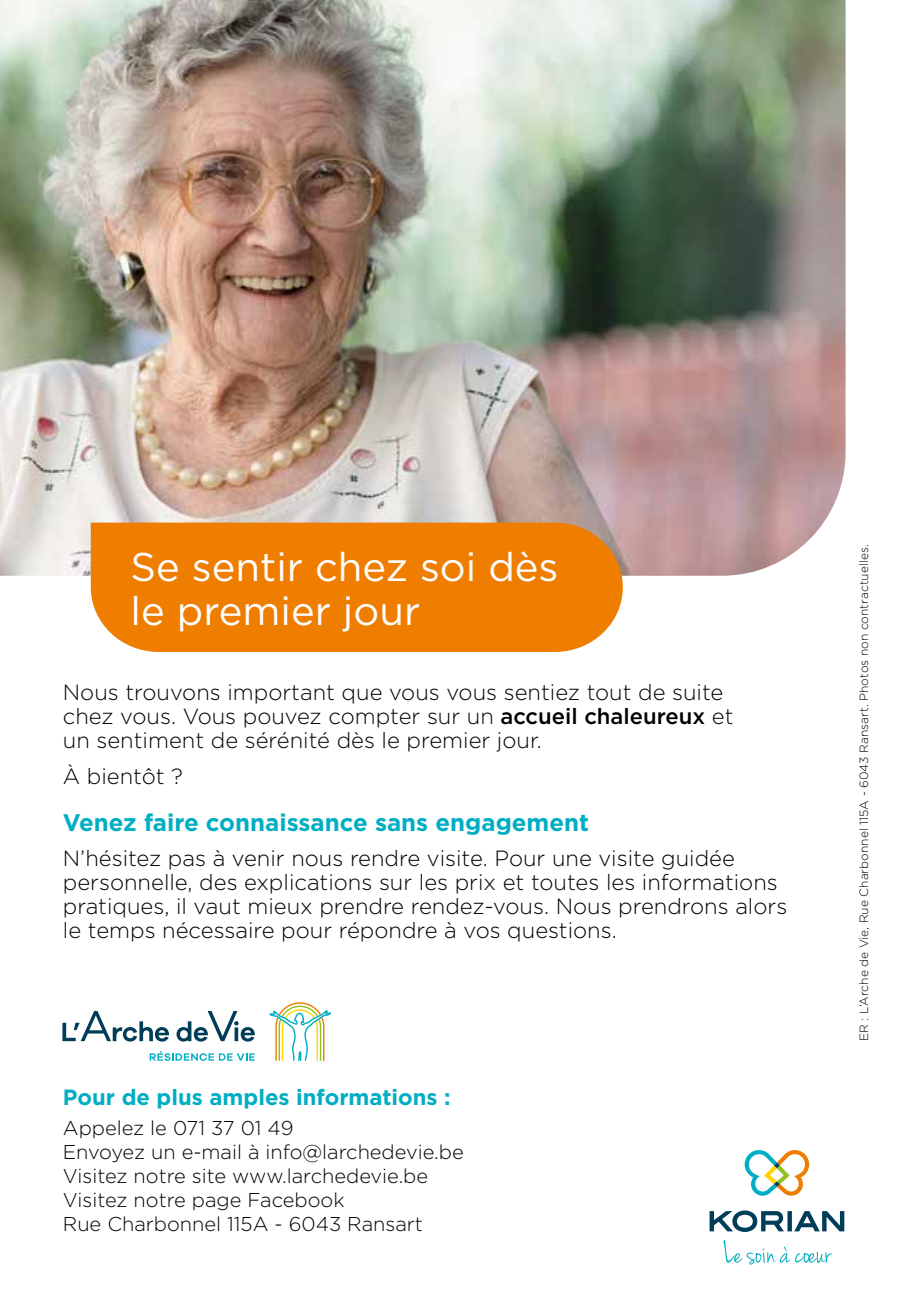
<style>
.page{position:relative;width:908px;height:1304px;background:#fff}
.page>*{position:absolute;margin:0;border:0;box-sizing:border-box;transform-origin:0 0}
.t1{font:40px/44px "Gotham";color:#fff}
.t2{font:700 24px "Gotham";color:#00aec3}
.t3{font:300 22px/24px "Gotham";color:#000}
.t4{font:700 22px "Gotham";color:#00aec3}
.t5{font:300 20px/24px "Gotham";color:#000}
.t6{font:300 12px "Gotham";color:#000}
.s1{font-weight:500}
</style>
<div class="page">
<img style="left:0;top:0;width:845px;height:576px">
<svg style="left:744px;top:1150px;width:64px;height:46px"></svg>
<svg style="left:709px;top:1210px;width:135px;height:22px"></svg>
<svg style="left:723px;top:1240px;width:108px;height:25px"></svg>
<div style="left:91px;top:523px;width:531px;height:129px;background:#ef7d00"></div>
<svg style="left:150px;top:1051px;width:104px;height:10px"></svg>
<svg style="left:62px;top:1011px;width:107px;height:31px"></svg>
<svg style="left:176px;top:1011px;width:79px;height:31px"></svg>
<svg style="left:269px;top:1002px;width:62px;height:59px"></svg>
<h1 class="t1" style="left:130px;top:544px;width:429px">Se sentir chez soi dès le premier jour</h1>
<p class="t3" style="left:63px;top:680px;width:671px">Nous trouvons important que vous vous sentiez tout de suite chez vous. Vous pouvez compter sur un <span class="s1">accueil chaleureux</span> et un sentiment de sérénité dès le premier jour.</p>
<p class="t3" style="left:63px;top:764px;width:122px">À bientôt ?</p>
<p class="t2" style="left:63px;top:806px;width:527px">Venez faire connaissance sans engagement</p>
<p class="t3" style="left:63px;top:846px;width:725px">N’hésitez pas à venir nous rendre visite. Pour une visite guidée personnelle, des explications sur les prix et toutes les informations pratiques, il vaut mieux prendre rendez-vous. Nous prendrons alors le temps nécessaire pour répondre à vos questions.</p>
<p class="t4" style="left:63px;top:1083px;width:389px">Pour de plus amples informations :</p>
<p class="t5" style="left:63px;top:1115px;width:402px">Appelez le 071 37 01 49<br>Envoyez un e-mail à info@larchedevie.be Visitez notre site www.larchedevie.be Visitez notre page Facebook<br>Rue Charbonnel 115A - 6043 Ransart</p>
<p class="t6" style="left:855px;top:1041px;width:498px;rotate:-90deg">ER : L’Arche de Vie, Rue Charbonnel 115A - 6043 Ransart. Photos non contractuelles.</p>
</div>
